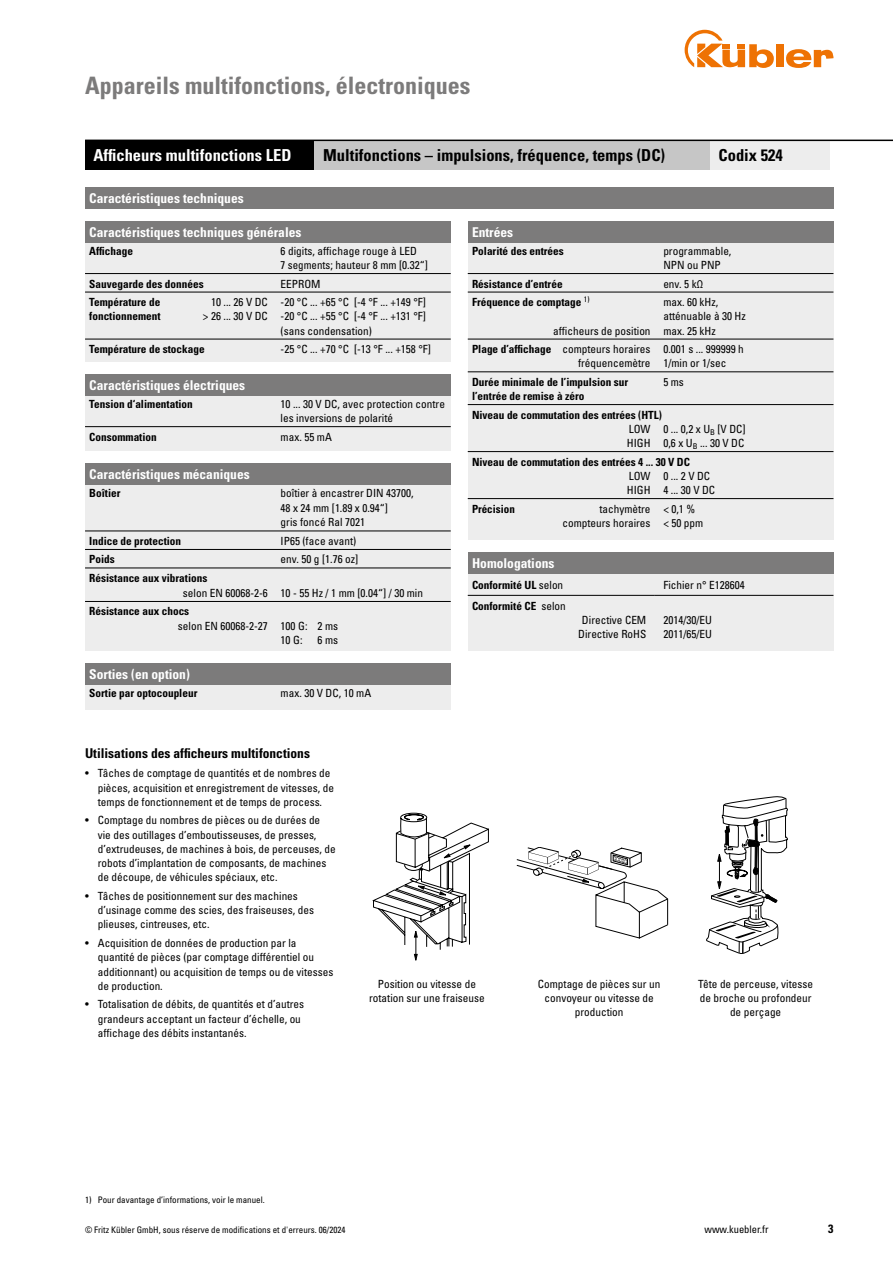
<style>
.page{position:relative;width:893px;height:1263px;background:#fff}
.page>*{position:absolute;margin:0;border:0;box-sizing:border-box;transform-origin:0 0}
.t1{font:700 condensed 24px "Univers LT Std";color:#7c7b7b}
.t2{font:700 condensed 16.5px "Univers LT Std";color:#000}
.t3{font:700 condensed 16.5px "Univers LT Std";color:#fff}
.t4{font:700 condensed 13.5px "Univers LT Std";color:#fff}
.t5{font:700 condensed 13.5px "Univers LT Std";color:#000}
.t6{font:700 condensed 12px "Univers LT Std";color:#000}
.t7{font:condensed 11.25px/14.2px "Univers LT Std";color:#000}
.t8{font:700 condensed 11.25px/18.5px "Univers LT Std";color:#000}
.t9{font:condensed 10.5px "Univers LT Std";color:#000}
.t10{font:condensed 9px "Univers LT Std";color:#000}
.s1{font-weight:700}
.s2{font-weight:400}
</style>
<div class="page">
<div style="left:776px;top:44px;width:8px;height:23px;background:#ee7203"></div>
<svg style="left:786px;top:49px;width:47px;height:19px"></svg>
<svg style="left:685px;top:30px;width:89px;height:38px"></svg>
<svg style="left:373px;top:813px;width:116px;height:147px"></svg>
<svg style="left:517px;top:847px;width:151px;height:91px"></svg>
<svg style="left:706px;top:796px;width:82px;height:158px"></svg>
<div style="left:468px;top:242px;width:365px;height:298px;background:#ededed"></div>
<hr style="left:468px;top:273px;width:365px;height:1px;background:#000">
<hr style="left:468px;top:292px;width:365px;height:1px;background:#000">
<hr style="left:468px;top:339px;width:365px;height:1px;background:#000">
<hr style="left:468px;top:372px;width:365px;height:1px;background:#000">
<hr style="left:468px;top:404px;width:365px;height:1px;background:#000">
<hr style="left:468px;top:451px;width:365px;height:1px;background:#000">
<hr style="left:468px;top:498px;width:365px;height:1px;background:#000">
<div style="left:468px;top:221px;width:365px;height:21px;background:#7c7b7b"></div>
<div style="left:85px;top:140px;width:230px;height:30px;background:#000"></div>
<div style="left:710px;top:140px;width:119px;height:30px;background:#ededed"></div>
<div style="left:315px;top:140px;width:395px;height:30px;background:#c6c6c6"></div>
<div style="left:85px;top:242px;width:366px;height:119px;background:#ededed"></div>
<hr style="left:85px;top:273px;width:366px;height:1px;background:#000">
<hr style="left:85px;top:292px;width:366px;height:1px;background:#000">
<hr style="left:85px;top:339px;width:366px;height:1px;background:#000">
<div style="left:85px;top:485px;width:366px;height:166px;background:#ededed"></div>
<hr style="left:85px;top:531px;width:366px;height:1px;background:#000">
<hr style="left:85px;top:549px;width:366px;height:1px;background:#000">
<hr style="left:85px;top:568px;width:366px;height:1px;background:#000">
<hr style="left:85px;top:601px;width:366px;height:1px;background:#000">
<div style="left:85px;top:395px;width:366px;height:56px;background:#ededed"></div>
<hr style="left:85px;top:426px;width:366px;height:1px;background:#000">
<div style="left:85px;top:221px;width:366px;height:21px;background:#7c7b7b"></div>
<div style="left:85px;top:187px;width:748px;height:21px;background:#7c7b7b"></div>
<div style="left:85px;top:463px;width:366px;height:22px;background:#7c7b7b"></div>
<div style="left:85px;top:374px;width:366px;height:21px;background:#7c7b7b"></div>
<div style="left:85px;top:685px;width:366px;height:25px;background:#ededed"></div>
<div style="left:85px;top:663px;width:366px;height:22px;background:#7c7b7b"></div>
<div style="left:468px;top:553px;width:365px;height:98px;background:#ededed"></div>
<div style="left:468px;top:553px;width:365px;height:21px;background:#7c7b7b"></div>
<hr style="left:468px;top:595px;width:187px;height:1px;background:#000">
<hr style="left:655px;top:595px;width:178px;height:1px;background:#000">
<hr style="left:85px;top:140px;width:808px;height:1px;background:#000">
<h1 class="t1" style="left:85px;top:71px;width:387px">Appareils multifonctions, électroniques</h1>
<h2 class="t3" style="left:94px;top:145px;width:199px">Afficheurs multifonctions LED</h2>
<h2 class="t2" style="left:323px;top:145px;width:343px">Multifonctions – impulsions, fréquence, temps (DC)</h2>
<h2 class="t2" style="left:719px;top:145px;width:66px">Codix 524</h2>
<p class="t4" style="left:89px;top:190px;width:156px">Caractéristiques techniques</p>
<p class="t4" style="left:89px;top:224px;width:214px">Caractéristiques techniques générales</p>
<p class="t8" style="left:89px;top:241px;width:45px">Affichage</p>
<p class="t7" style="left:281px;top:243px;width:149px">6 digits, affichage rouge à LED<br>7 segments; hauteur 8 mm [0.32“]</p>
<p class="t8" style="left:89px;top:274px;width:116px">Sauvegarde des données</p>
<p class="t7" style="left:281px;top:276px;width:42px">EEPROM</p>
<p class="t8" style="left:89px;top:293px;width:73px">Température de</p>
<p class="t7" style="left:211px;top:295px;width:217px">10 ... 26 V DC -20 °C ... +65 °C [-4 °F ... +149 °F]</p>
<p class="t8" style="left:89px;top:307px;width:73px">fonctionnement</p>
<p class="t7" style="left:281px;top:309px;width:147px;text-indent:-78px">&gt; 26 ... 30 V DC -20 °C ... +55 °C [-4 °F ... +131 °F] (sans condensation)</p>
<p class="t8" style="left:89px;top:340px;width:117px">Température de stockage</p>
<p class="t7" style="left:281px;top:342px;width:152px">-25 °C ... +70 °C [-13 °F ... +158 °F]</p>
<p class="t4" style="left:89px;top:377px;width:157px">Caractéristiques électriques</p>
<p class="t8" style="left:89px;top:395px;width:105px">Tension d‘alimentation</p>
<p class="t7" style="left:281px;top:397px;width:166px">10 ... 30 V DC, avec protection contre les inversions de polarité</p>
<p class="t8" style="left:89px;top:427px;width:69px">Consommation</p>
<p class="t7" style="left:281px;top:429px;width:53px">max. 55 mA</p>
<p class="t4" style="left:89px;top:466px;width:162px">Caractéristiques mécaniques</p>
<p class="t8" style="left:89px;top:484px;width:33px">Boîtier</p>
<p class="t7" style="left:281px;top:486px;width:135px;line-height:14.7px">boîtier à encastrer DIN 43700,<br>48 x 24 mm [1.89 x 0.94“]<br>gris foncé Ral 7021</p>
<p class="t8" style="left:89px;top:532px;width:93px">Indice de protection</p>
<p class="t7" style="left:281px;top:534px;width:77px">IP65 (face avant)</p>
<p class="t8" style="left:89px;top:550px;width:27px">Poids</p>
<p class="t7" style="left:281px;top:552px;width:79px">env. 50 g [1.76 oz]</p>
<p class="t8" style="left:89px;top:569px;width:120px">Résistance aux vibrations</p>
<p class="t7" style="left:183px;top:586px;width:242px">selon EN 60068-2-6 10 - 55 Hz / 1 mm [0.04“] / 30 min</p>
<p class="t8" style="left:89px;top:602px;width:101px">Résistance aux chocs</p>
<p class="t7" style="left:281px;top:618px;width:59px;text-indent:-103px">selon EN 60068-2-27 100 G: 2 ms<br>10 G:</p>
<p class="t7" style="left:318px;top:633px;width:22px">6 ms</p>
<p class="t4" style="left:89px;top:666px;width:102px">Sorties (en option)</p>
<p class="t8" style="left:89px;top:684px;width:110px">Sortie par optocoupleur</p>
<p class="t7" style="left:281px;top:686px;width:92px">max. 30 V DC, 10 mA</p>
<p class="t4" style="left:472px;top:224px;width:43px">Entrées</p>
<p class="t8" style="left:472px;top:241px;width:93px">Polarité des entrées</p>
<p class="t7" style="left:663px;top:243px;width:70px">programmable,<br>NPN ou PNP</p>
<p class="t8" style="left:472px;top:274px;width:92px">Résistance d’entrée</p>
<p class="t7" style="left:663px;top:276px;width:41px">env. 5 kΩ</p>
<p class="t8" style="left:472px;top:293px;width:119px">Fréquence de comptage <sup>1)</sup></p>
<p class="t7" style="left:663px;top:295px;width:56px">max. 60 kHz,</p>
<p class="t7" style="left:663px;top:309px;width:84px">atténuable à 30 Hz</p>
<p class="t7" style="left:553px;top:323px;width:164px">afficheurs de position max. 25 kHz</p>
<p class="t7" style="left:578px;top:342px;width:167px;text-indent:-106px"><span class="s1">Plage d’affichage</span> compteurs horaires 0.001 s ... 999999 h fréquencemètre 1/min or 1/sec</p>
<p class="t8" style="left:472px;top:373px;width:158px">Durée minimale de l’impulsion sur</p>
<p class="t7" style="left:663px;top:375px;width:22px">5 ms</p>
<p class="t8" style="left:472px;top:387px;width:191px">l’entrée de remise à zéro<br>Niveau de commutation des entrées (HTL)</p>
<p class="t7" style="left:627px;top:422px;width:120px">LOW 0 ... 0,2 x U<sub>B</sub> [V DC]<br>HIGH 0,6 x U<sub>B</sub> ... 30 V DC</p>
<p class="t8" style="left:472px;top:452px;width:220px">Niveau de commutation des entrées 4 ... 30 V DC</p>
<p class="t7" style="left:627px;top:468px;width:90px">LOW 0 ... 2 V DC<br>HIGH 4 ... 30 V DC</p>
<p class="t8" style="left:472px;top:499px;width:44px">Précision</p>
<p class="t7" style="left:562px;top:501px;width:142px;text-indent:37px">tachymètre &lt; 0,1 % compteurs horaires &lt; 50 ppm</p>
<p class="t4" style="left:472px;top:555px;width:84px">Homologations</p>
<p class="t8" style="left:472px;top:575px;width:93px">Conformité UL <span class="s2">selon</span></p>
<p class="t7" style="left:663px;top:577px;width:83px">Fichier n° E128604</p>
<p class="t8" style="left:472px;top:597px;width:95px">Conformité CE <span class="s2">selon</span></p>
<p class="t7" style="left:578px;top:613px;width:70px;text-align:center">Directive CEM<br>Directive RoHS</p>
<p class="t7" style="left:663px;top:613px;width:50px">2014/30/EU<br>2011/65/EU</p>
<p class="t5" style="left:85px;top:745px;width:226px">Utilisations des afficheurs multifonctions</p>
<p class="t7" style="left:98px;top:766px;width:238px;text-indent:-13px">• Tâches de comptage de quantités et de nombres de pièces, acquisition et enregistrement de vitesses, de temps de fonctionnement et de temps de process.</p>
<p class="t7" style="left:98px;top:813px;width:240px;text-indent:-13px">• Comptage du nombres de pièces ou de durées de vie des outillages d’emboutisseuses, de presses, d’extrudeuses, de machines à bois, de perceuses, de robots d’implantation de composants, de machines de découpe, de véhicules spéciaux, etc.</p>
<p class="t7" style="left:98px;top:889px;width:218px;text-indent:-13px">• Tâches de positionnement sur des machines d’usinage comme des scies, des fraiseuses, des plieuses, cintreuses, etc.</p>
<p class="t7" style="left:98px;top:936px;width:237px;text-indent:-13px">• Acquisition de données de production par la quantité de pièces (par comptage différentiel ou additionnant) ou acquisition de temps ou de vitesses de production.</p>
<p class="t7" style="left:98px;top:997px;width:208px;text-indent:-13px">• Totalisation de débits, de quantités et d’autres grandeurs acceptant un facteur d’échelle, ou affichage des débits instantanés.</p>
<p class="t7" style="left:369px;top:976px;width:117px;text-align:center">Position ou vitesse de rotation sur une fraiseuse</p>
<p class="t7" style="left:538px;top:976px;width:124px;text-align:center">Comptage de pièces sur un convoyeur ou vitesse de production</p>
<p class="t7" style="left:698px;top:976px;width:116px;text-align:center">Tête de perceuse, vitesse de broche ou profondeur de perçage</p>
<p class="t10" style="left:85px;top:1194px;width:181px">1) Pour davantage d’informations, voir le manuel.</p>
<p class="t10" style="left:85px;top:1224px;width:262px">© Fritz Kübler GmbH, sous réserve de modifications et d'erreurs. 06/2024</p>
<p class="t9" style="left:704px;top:1223px;width:66px">www.kuebler.fr</p>
<p class="t6" style="left:828px;top:1221px;width:7px">3</p>
</div>
